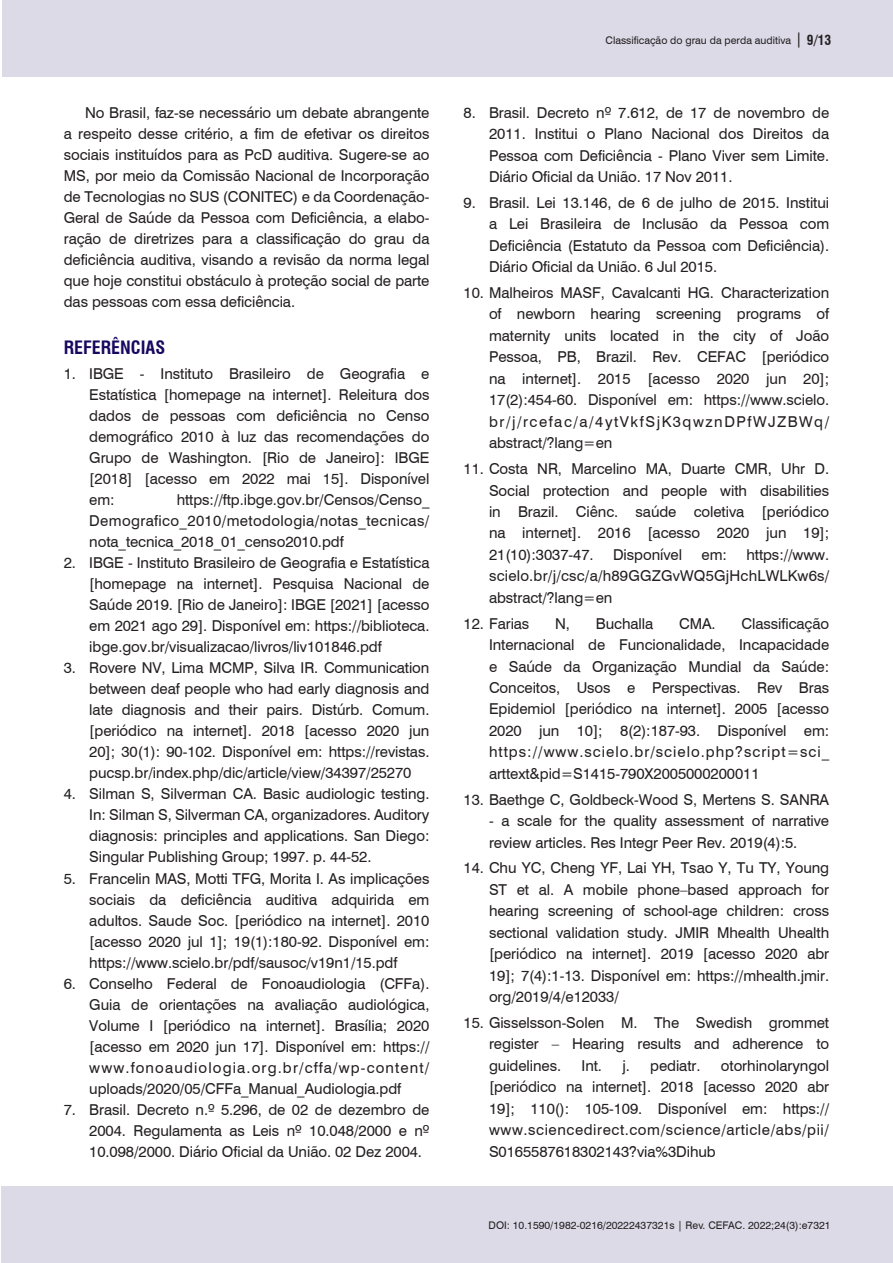
<style>
.page{position:relative;width:893px;height:1263px;background:#fff}
.page>*{position:absolute;margin:0;border:0;box-sizing:border-box;transform-origin:0 0}
.Nivel_1{font:700 condensed 18px "Swiss 721 BT";color:#18085f}
.Corpo_do_texto{font:15px/21px "Swiss 721 BT";letter-spacing:-.005em;color:#231f20;text-align:justify}
.t1{font:10.5px "Swiss 721 BT";color:#231f20}
.s1{font-size:15px}
.s2{font-weight:700;font-stretch:condensed;font-size:13.5px}
</style>
<div class="page">
<div style="left:1px;top:1186px;width:892px;height:77px;background:#dcdae7"></div>
<div style="left:2px;top:0;width:891px;height:77px;background:#dcdae7"></div>
<p class="Corpo_do_texto" style="left:64px;top:101px;width:367px;text-indent:21px">No Brasil, faz-se necessário um debate abrangente a respeito desse critério, a fim de efetivar os direitos sociais instituídos para as PcD auditiva. Sugere-se ao MS, por meio da Comissão Nacional de Incorporação de Tecnologias no SUS (CONITEC) e da Coordenação-Geral de Saúde da Pessoa com Deficiência, a elabo&shy;ração de diretrizes para a classificação do grau da deficiência auditiva, visando a revisão da norma legal que hoje constitui obstáculo à proteção social de parte das pessoas com essa deficiência.</p>
<p class="Nivel_1" style="left:64px;top:337px;width:103px">REFERÊNCIAS</p>
<p class="Corpo_do_texto" style="left:89px;top:363px;width:342px;text-indent:-26px">1. IBGE - Instituto Brasileiro de Geografia e Estatística [homepage na internet]. Releitura dos dados de pessoas com deficiência no Censo demográfico 2010 à luz das recomendações do Grupo de Washington. [Rio de Janeiro]: IBGE [2018] [acesso em 2022 mai 15]. Disponível em:</p>
<p class="Corpo_do_texto" style="left:89px;top:489px;width:342px;text-indent:87px">https://ftp.ibge.gov.br/Censos/Censo_ Demografico_2010/metodologia/notas_tecnicas/ nota_tecnica_2018_01_censo2010.pdf</p>
<p class="Corpo_do_texto" style="left:89px;top:552px;width:342px;text-indent:-26px">2. IBGE - Instituto Brasileiro de Geografia e Estatística [homepage na internet]. Pesquisa Nacional de Saúde 2019. [Rio de Janeiro]: IBGE [2021] [acesso em 2021 ago 29]. Disponível em: https://biblioteca. ibge.gov.br/visualizacao/livros/liv101846.pdf</p>
<p class="Corpo_do_texto" style="left:89px;top:657px;width:342px;text-indent:-26px">3. Rovere NV, Lima MCMP, Silva IR. Communication between deaf people who had early diagnosis and late diagnosis and their pairs. Distúrb. Comum. [periódico na internet]. 2018 [acesso 2020 jun 20]; 30(1): 90-102. Disponível em: https://revistas. pucsp.br/index.php/dic/article/view/34397/25270</p>
<p class="Corpo_do_texto" style="left:89px;top:783px;width:342px;text-indent:-26px">4. Silman S, Silverman CA. Basic audiologic testing.<br>In: Silman S, Silverman CA, organizadores. Auditory diagnosis: principles and applications. San Diego:<br>Singular Publishing Group; 1997. p. 44-52.</p>
<p class="Corpo_do_texto" style="left:89px;top:867px;width:342px;text-indent:-26px">5. Francelin MAS, Motti TFG, Morita I. As implicações sociais da deficiência auditiva adquirida em adultos. Saude Soc. [periódico na internet]. 2010 [acesso 2020 jul 1]; 19(1):180-92. Disponível em: https://www.scielo.br/pdf/sausoc/v19n1/15.pdf</p>
<p class="Corpo_do_texto" style="left:89px;top:972px;width:342px;text-indent:-26px">6. Conselho Federal de Fonoaudiologia (CFFa).<br>Guia de orientações na avaliação audiológica, Volume I [periódico na internet]. Brasília; 2020 [acesso em 2020 jun 17]. Disponível em: https:// www.fonoaudiologia.org.br/cffa/wp-content/ uploads/2020/05/CFFa_Manual_Audiologia.pdf</p>
<p class="Corpo_do_texto" style="left:89px;top:1098px;width:342px;text-indent:-26px">7. Brasil. Decreto n.º 5.296, de 02 de dezembro de 2004. Regulamenta as Leis nº 10.048/2000 e nº 10.098/2000. Diário Oficial da União. 02 Dez 2004.</p>
<p class="t1" style="left:605px;top:33px;width:227px">Classificação do grau da perda auditiva <span class="s1">|</span> <span class="s2">9/13</span></p>
<p class="Corpo_do_texto" style="left:489px;top:101px;width:342px;line-height:21.5px;text-indent:-26px">8. Brasil. Decreto nº 7.612, de 17 de novembro de 2011. Institui o Plano Nacional dos Direitos da Pessoa com Deficiência - Plano Viver sem Limite.<br>Diário Oficial da União. 17 Nov 2011.</p>
<p class="Corpo_do_texto" style="left:489px;top:191px;width:342px;line-height:21.5px;text-indent:-26px">9. Brasil. Lei 13.146, de 6 de julho de 2015. Institui a Lei Brasileira de Inclusão da Pessoa com Deficiência (Estatuto da Pessoa com Deficiência).<br>Diário Oficial da União. 6 Jul 2015.</p>
<p class="Corpo_do_texto" style="left:489px;top:281px;width:342px;line-height:21.5px;text-indent:-26px">10. Malheiros MASF, Cavalcanti HG. Characterization of newborn hearing screening programs of maternity units located in the city of João Pessoa, PB, Brazil. Rev. CEFAC [periódico na internet]. 2015 [acesso 2020 jun 20]; 17(2):454-60. Disponível em: https://www.scielo. br/j/rcefac/a/4ytVkfSjK3qwznDPfWJZBWq/ abstract/?lang=en</p>
<p class="Corpo_do_texto" style="left:489px;top:457px;width:342px;line-height:21.5px;text-indent:-26px">11. Costa NR, Marcelino MA, Duarte CMR, Uhr D.<br>Social protection and people with disabilities in Brazil. Ciênc. saúde coletiva [periódico na internet]. 2016 [acesso 2020 jun 19]; 21(10):3037-47.</p>
<p class="Corpo_do_texto" style="left:613px;top:543px;width:70px">Disponível</p>
<p class="Corpo_do_texto" style="left:702px;top:543px;width:27px">em:</p>
<p class="Corpo_do_texto" style="left:489px;top:543px;width:342px;line-height:21.5px;text-indent:257px">https://www. scielo.br/j/csc/a/h89GGZGvWQ5GjHchLWLKw6s/ abstract/?lang=en</p>
<p class="Corpo_do_texto" style="left:463px;top:612px;width:67px">12. Farias</p>
<p class="Corpo_do_texto" style="left:555px;top:612px;width:16px">N,</p>
<p class="Corpo_do_texto" style="left:596px;top:612px;width:59px">Buchalla</p>
<p class="Corpo_do_texto" style="left:679px;top:612px;width:38px">CMA.</p>
<p class="Corpo_do_texto" style="left:489px;top:612px;width:342px;line-height:21.5px;text-indent:253px">Classificação Internacional de Funcionalidade, Incapacidade e Saúde da Organização Mundial da Saúde:<br>Conceitos, Usos e Perspectivas. Rev Bras Epidemiol [periódico na internet]. 2005 [acesso 2020 jun 10]; 8(2):187-93. Disponível em: https://www.scielo.br/scielo.php?script=sci_ arttext&amp;pid=S1415-790X2005000200011</p>
<p class="Corpo_do_texto" style="left:463px;top:788px;width:367px">13. Baethge C, Goldbeck-Wood S, Mertens S. SANRA</p>
<p class="Corpo_do_texto" style="left:489px;top:809px;width:342px;line-height:21.5px">- a scale for the quality assessment of narrative review articles. Res Integr Peer Rev. 2019(4):5.</p>
<p class="Corpo_do_texto" style="left:489px;top:857px;width:342px;line-height:21.5px;text-indent:-26px">14. Chu YC, Cheng YF, Lai YH, Tsao Y, Tu TY, Young ST et al. A mobile phone–based approach for hearing screening of school-age children: cross sectional validation study. JMIR Mhealth Uhealth [periódico na internet]. 2019 [acesso 2020 abr 19]; 7(4):1-13. Disponível em: https://mhealth.jmir. org/2019/4/e12033/</p>
<p class="Corpo_do_texto" style="left:489px;top:1011px;width:342px;line-height:21.5px;text-indent:-26px">15. Gisselsson-Solen M. The Swedish grommet register – Hearing results and adherence to guidelines.</p>
<p class="Corpo_do_texto" style="left:489px;top:1054px;width:342px;line-height:21.5px;text-indent:232px">otorhinolaryngol [periódico na internet]. 2018 [acesso 2020 abr 19]; 110(): 105-109. Disponível em: https:// www.sciencedirect.com/science/article/abs/pii/ S0165587618302143?via%3Dihub</p>
<p class="Corpo_do_texto" style="left:582px;top:1054px;width:22px">Int.</p>
<p class="Corpo_do_texto" style="left:622px;top:1054px;width:80px">j. pediatr.</p>
<p class="t1" style="left:489px;top:1218px;width:343px">DOI: 10.1590/1982-0216/20222437321s | Rev. CEFAC. 2022;24(3):e7321</p>
</div>
